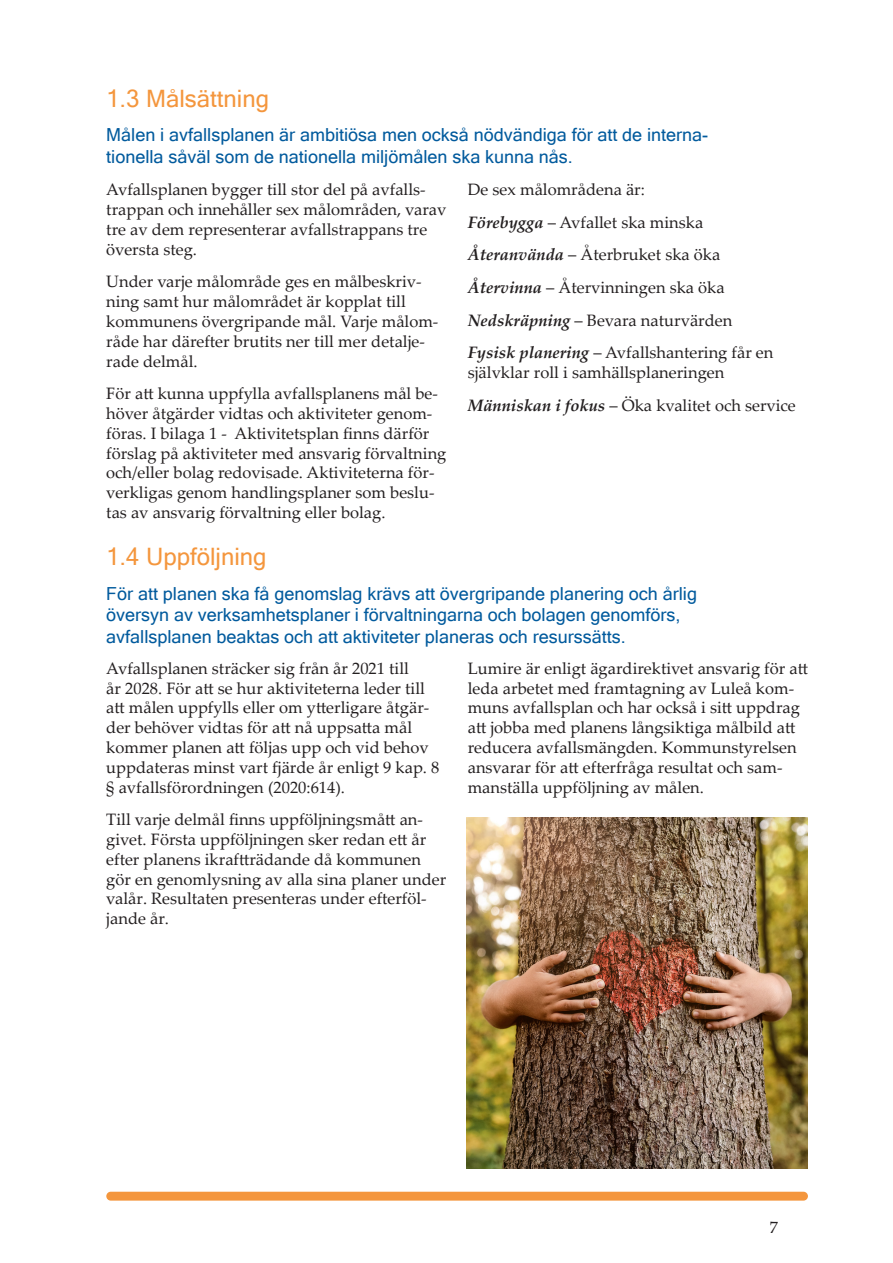
<style>
.page{position:relative;width:893px;height:1263px;background:#fff}
.page>*{position:absolute;margin:0;border:0;box-sizing:border-box;transform-origin:0 0}
.Rubrik_2{font:24px "Microsoft Sans Serif";color:#f4963d}
.t1{font:18px/21.6px "Microsoft Sans Serif";color:#015a9d}
.t2{font:16.5px/19.8px "Palatino Linotype";color:#231f20}
.s1{font-weight:700;font-style:italic}
</style>
<div class="page">
<div style="left:106px;top:1192px;width:702px;height:8px;background:#f4963d;border-radius:4px"></div>
<img style="left:467px;top:817px;width:340px;height:351px">
<p class="Rubrik_2" style="left:106px;top:83px;width:164px">1.3 Målsättning</p>
<p class="t1" style="left:106px;top:124px;width:603px">Målen i avfallsplanen är ambitiösa men också nödvändiga för att de interna&shy;tionella såväl som de nationella miljömålen ska kunna nås.</p>
<p class="t2" style="left:106px;top:179px;width:342px">Avfallsplanen bygger till stor del på avfalls&shy;trappan och innehåller sex målområden, varav tre av dem representerar avfallstrappans tre översta steg.</p>
<p class="t2" style="left:106px;top:271px;width:334px">Under varje målområde ges en målbeskriv&shy;ning samt hur målområdet är kopplat till kommunens övergripande mål. Varje målom&shy;råde har därefter brutits ner till mer detalje&shy;rade delmål.</p>
<p class="t2" style="left:106px;top:383px;width:342px">För att kunna uppfylla avfallsplanens mål be&shy;höver åtgärder vidtas och aktiviteter genom&shy;föras. I bilaga 1 - Aktivitetsplan finns därför förslag på aktiviteter med ansvarig förvaltning och/eller bolag redovisade. Aktiviteterna för&shy;verkligas genom handlingsplaner som beslu&shy;tas av ansvarig förvaltning eller bolag.</p>
<p class="t2" style="left:468px;top:179px;width:179px">De sex målområdena är:</p>
<p class="t2" style="left:468px;top:212px;width:237px"><span class="s1">Förebygga</span> – Avfallet ska minska</p>
<p class="t2" style="left:468px;top:244px;width:254px"><span class="s1">Återanvända</span> – Återbruket ska öka</p>
<p class="t2" style="left:468px;top:277px;width:258px"><span class="s1">Återvinna</span> – Återvinningen ska öka</p>
<p class="t2" style="left:468px;top:309px;width:266px"><span class="s1">Nedskräpning</span> – Bevara naturvärden</p>
<p class="t2" style="left:468px;top:342px;width:307px"><span class="s1">Fysisk planering</span> – Avfallshantering får en självklar roll i samhällsplaneringen</p>
<p class="t2" style="left:468px;top:394px;width:330px"><span class="s1">Människan i fokus</span> – Öka kvalitet och service</p>
<p class="Rubrik_2" style="left:106px;top:541px;width:162px">1.4 Uppföljning</p>
<p class="t1" style="left:106px;top:582px;width:592px">För att planen ska få genomslag krävs att övergripande planering och årlig översyn av verksamhetsplaner i förvaltningarna och bolagen genomförs, avfallsplanen beaktas och att aktiviteter planeras och resurssätts.</p>
<p class="t2" style="left:106px;top:658px;width:335px">Avfallsplanen sträcker sig från år 2021 till<br>år 2028. För att se hur aktiviteterna leder till att målen uppfylls eller om ytterligare åtgär&shy;der behöver vidtas för att nå uppsatta mål kommer planen att följas upp och vid behov uppdateras minst vart fjärde år enligt 9 kap. 8 § avfallsförordningen (2020:614).</p>
<p class="t2" style="left:106px;top:809px;width:341px">Till varje delmål finns uppföljningsmått an&shy;givet. Första uppföljningen sker redan ett år efter planens ikraftträdande då kommunen gör en genomlysning av alla sina planer under valår. Resultaten presenteras under efterföl&shy;jande år.</p>
<p class="t2" style="left:468px;top:658px;width:342px">Lumire är enligt ägardirektivet ansvarig för att leda arbetet med framtagning av Luleå kom&shy;muns avfallsplan och har också i sitt uppdrag att jobba med planens långsiktiga målbild att reducera avfallsmängden. Kommunstyrelsen ansvarar för att efterfråga resultat och sam&shy;manställa uppföljning av målen.</p>
<p class="t2" style="left:770px;top:1217px;width:10px">7</p>
</div>
